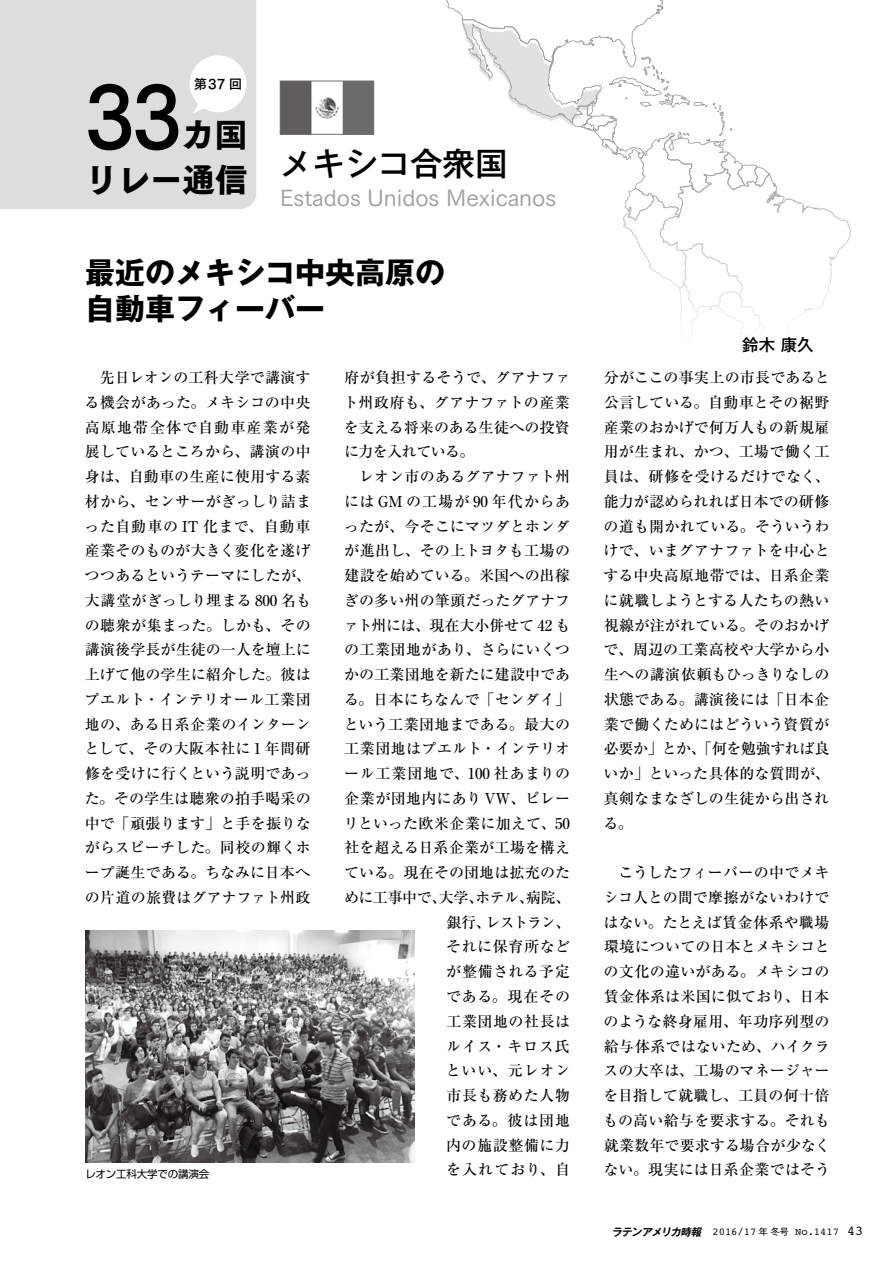
<style>
.page{position:relative;width:893px;height:1263px;background:#fff}
.page>*{position:absolute;margin:0;border:0;box-sizing:border-box;transform-origin:0 0}
.t1{font:500 32.55px "Gothic MB101 Pro";color:#000}
.t2{font:32.55px "Tsuku Go Pro H";color:#000}
.t3{font:700 30px/36px "Gothic MB101 Pro";color:#000}
.t4{font:22.5px "Tsuku Go Pro M";color:#9fa0a0}
.t5{font:500 16.5px "Gothic MB101 Pro";color:#000}
.t6{font:500 15px/24.8px "Ryumin Pro";letter-spacing:.01em;color:#000;text-align:justify}
.t7{font:13.5px "Tsuku Go Pro B";color:#000}
.t8{font:10.5px "Courier";color:#000}
.t9{font:10.5px "Shin Go Pro";letter-spacing:-.02em;color:#000}
.s1{font-family:"Gothic MB101 Pro De";font-weight:700;font-style:italic}
.s2{font-family:"Gothic MB101 Pro";font-size:9px}
.s3{font-size:13.5px}
</style>
<div class="page">
<svg style="left:446px;top:0;width:405px;height:328px"></svg>
<div style="left:0;top:0;width:256px;height:209px;background:#dcdddd"></div>
<img style="left:282px;top:83px;width:90px;height:49px">
<div style="left:280px;top:81px;width:94px;height:53px;border:1px solid #727171"></div>
<div style="left:190px;top:55px;width:57px;height:57px;background:#fff;border-radius:50%"></div>
<svg style="left:193px;top:101px;width:16px;height:13px"></svg>
<img style="left:86px;top:931px;width:329px;height:231px">
<div style="left:87px;top:82px;width:92px;height:69px;background:#dcdddd"></div>
<p class="t7" style="left:194px;top:72px;width:50px">第37 回</p>
<h1 class="t2" style="left:182px;top:117px;width:67px">カ国</h1>
<h1 class="t2" style="left:85px;top:161px;width:164px">リレー通信</h1>
<h1 class="t1" style="left:280px;top:136px;width:229px">メキシコ合衆国</h1>
<h3 class="t4" style="left:280px;top:179px;width:278px">Estados Unidos Mexicanos</h3>
<h2 class="t3" style="left:85px;top:250px;width:361px">最近のメキシコ中央高原の自動車フィーバー</h2>
<p class="t6" style="left:84px;top:364px;width:228px;text-indent:16px">先日レオンの工科大学で講演する機会があった。メキシコの中央高原地帯全体で自動車産業が発展しているところから、講演の中身は、自動車の生産に使用する素材から、センサーがぎっしり詰まった自動車の IT 化まで、自動車産業そのものが大きく変化を遂げつつあるというテーマにしたが、大講堂がぎっしり埋まる 800 名もの聴衆が集まった。しかも、その講演後学長が生徒の一人を壇上に上げて他の学生に紹介した。彼はプエルト・インテリオール工業団地の、ある日系企業のインターンとして、その大阪本社に 1 年間研修を受けに行くという説明であった。その学生は聴衆の拍手喝采の中で「頑張ります」と手を振りながらスピーチした。同校の輝くホープ誕生である。ちなみに日本への片道の旅費はグアナファト州政</p>
<p class="t6" style="left:343px;top:364px;width:228px">府が負担するそうで、グアナファト州政府も、グアナファトの産業を支える将来のある生徒への投資に力を入れている。</p>
<p class="t6" style="left:344px;top:463px;width:228px;text-align:right">レオン市のあるグアナファト州には GM の工場が 90 年代からあったが、今そこにマツダとホンダが進出し、その上トヨタも工場の建設を始めている。米国への出稼ぎの多い州の筆頭だったグアナファト州には、現在大小併せて 42 もの工業団地があり、さらにいくつかの工業団地を新たに建設中である。日本にちなんで「センダイ」という工業団地まである。最大の工業団地はプエルト・インテリオール工業団地で、100 社あまりの企業が団地内にあり VW、ピレーリといった欧米企業に加えて、50社を超える日系企業が工場を構えている。現在その団地は拡充のために工事中で、大学、ホテル、病院、銀行、レストラン、<br>それに保育所など<br>が整備される予定<br>である。現在その<br>工業団地の社長は<br>ルイス・キロス氏<br>といい、元レオン<br>市長も務めた人物<br>である。彼は団地<br>内の施設整備に力<br>を入れており、自</p>
<p class="t9" style="left:85px;top:1165px;width:125px">レオン工科大学での講演会</p>
<p class="t5" style="left:742px;top:331px;width:73px">鈴木 康久</p>
<p class="t6" style="left:603px;top:364px;width:228px">分がここの事実上の市長であると公言している。自動車とその裾野産業のおかげで何万人もの新規雇用が生まれ、かつ、工場で働く工員は、研修を受けるだけでなく、能力が認められれば日本での研修の道も開かれている。そういうわけで、いまグアナファトを中心とする中央高原地帯では、日系企業に就職しようとする人たちの熱い視線が注がれている。そのおかげで、周辺の工業高校や大学から小生への講演依頼もひっきりなしの状態である。講演後には「日本企業で働くためにはどういう資質が必要か」とか、「何を勉強すれば良いか」といった具体的な質問が、真剣なまなざしの生徒から出される。</p>
<p class="t6" style="left:603px;top:859px;width:228px;text-indent:15px">こうしたフィーバーの中でメキシコ人との間で摩擦がないわけではない。たとえば賃金体系や職場環境についての日本とメキシコとの文化の違いがある。メキシコの賃金体系は米国に似ており、日本のような終身雇用、年功序列型の給与体系ではないため、ハイクラスの大卒は、工場のマネージャーを目指して就職し、工員の何十倍もの高い給与を要求する。それも就業数年で要求する場合が少なくない。現実には日系企業ではそう</p>
<p class="t8" style="left:611px;top:1223px;width:253px"><span class="s1">ラテンアメリカ時報</span> 2016/17 <span class="s2">年 冬号</span> No.1417 <span class="s3">43</span></p>
</div>
